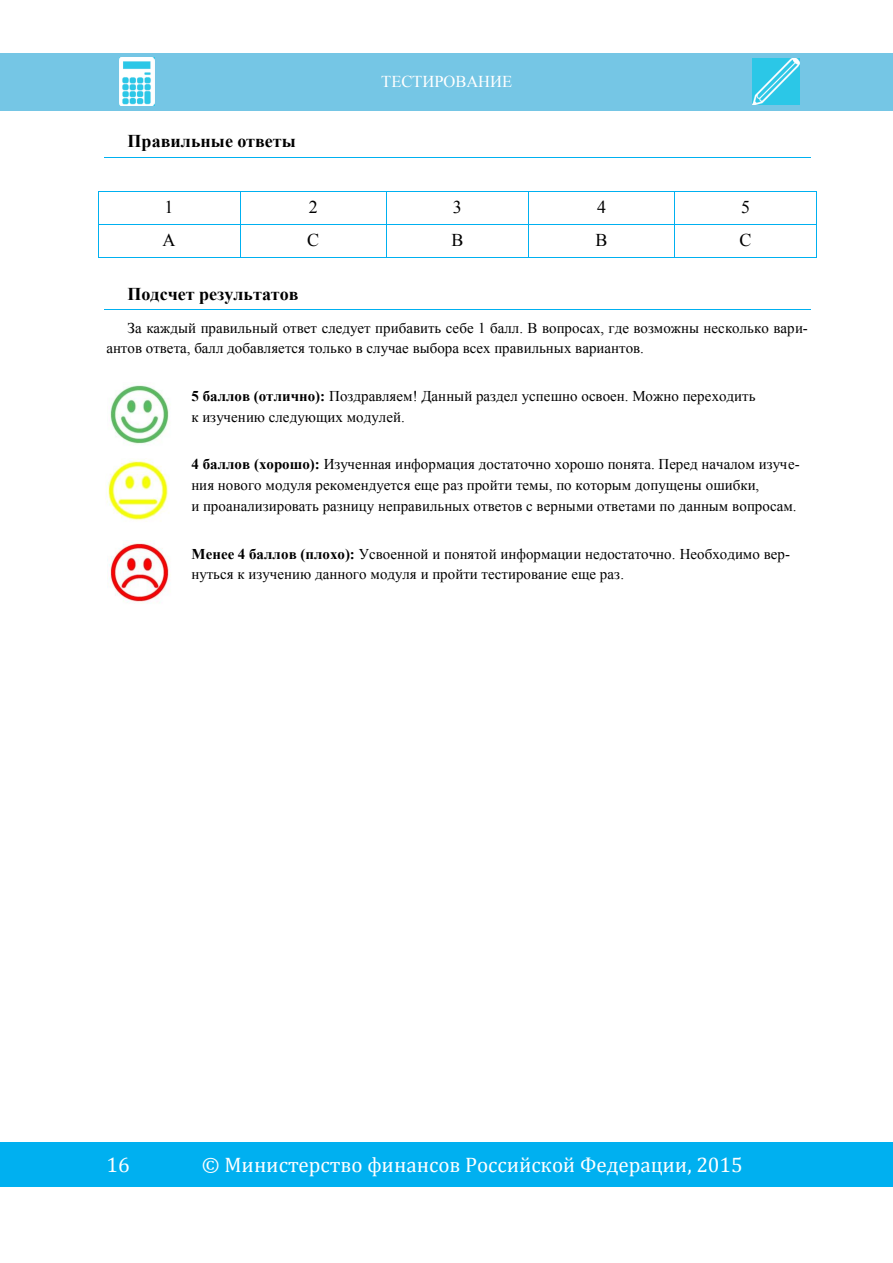
<style>
.page{position:relative;width:893px;height:1263px;background:#fff}
.page>*{position:absolute;margin:0;border:0;box-sizing:border-box;transform-origin:0 0}
.t1{font:21px "Cambria";color:#fff}
.t2{font:700 18px "Times New Roman";color:#000}
.t3{font:18px "Times New Roman";color:#000}
.t4{font:16.5px "Times New Roman";letter-spacing:-.005em;color:#fff}
.t5{font:15px/20.7px "Times New Roman";color:#000}
.s1{font-weight:700}
.s2{font-style:inherit}
</style>
<div class="page">
<div style="left:0;top:53px;width:160px;height:57px;background:#75c6e5"></div>
<div style="left:160px;top:53px;width:574px;height:57px;background:#75c6e5"></div>
<div style="left:734px;top:53px;width:159px;height:57px;background:#75c6e5"></div>
<div style="left:0;top:1142px;width:893px;height:45px;background:#00b0f0"></div>
<img style="left:119px;top:57px;width:35px;height:49px">
<img style="left:753px;top:58px;width:46px;height:47px">
<hr style="left:104px;top:157px;width:706px;height:1px;background:#00b0f0">
<hr style="left:99px;top:191px;width:141px;height:1px;background:#00b0f0">
<hr style="left:241px;top:191px;width:145px;height:1px;background:#00b0f0">
<hr style="left:387px;top:191px;width:141px;height:1px;background:#00b0f0">
<hr style="left:529px;top:191px;width:146px;height:1px;background:#00b0f0">
<hr style="left:675px;top:191px;width:141px;height:1px;background:#00b0f0">
<hr style="left:99px;top:224px;width:141px;height:1px;background:#00b0f0">
<hr style="left:241px;top:224px;width:145px;height:1px;background:#00b0f0">
<hr style="left:387px;top:224px;width:141px;height:1px;background:#00b0f0">
<hr style="left:529px;top:224px;width:146px;height:1px;background:#00b0f0">
<hr style="left:675px;top:224px;width:141px;height:1px;background:#00b0f0">
<svg style="left:98px;top:191px;width:1px;height:67px"></svg>
<hr style="left:99px;top:257px;width:141px;height:1px;background:#00b0f0">
<svg style="left:240px;top:191px;width:1px;height:67px"></svg>
<hr style="left:241px;top:257px;width:145px;height:1px;background:#00b0f0">
<svg style="left:386px;top:191px;width:1px;height:67px"></svg>
<hr style="left:387px;top:257px;width:141px;height:1px;background:#00b0f0">
<svg style="left:528px;top:191px;width:1px;height:67px"></svg>
<hr style="left:529px;top:257px;width:146px;height:1px;background:#00b0f0">
<hr style="left:675px;top:257px;width:141px;height:1px;background:#00b0f0">
<svg style="left:816px;top:191px;width:1px;height:67px"></svg>
<hr style="left:104px;top:309px;width:706px;height:1px;background:#00b0f0">
<img style="left:106px;top:459px;width:64px;height:63px">
<img style="left:107px;top:540px;width:62px;height:62px">
<img style="left:110px;top:385px;width:59px;height:59px">
<p class="t2" style="left:128px;top:129px;width:170px">Правильные ответы</p>
<p class="t4" style="left:381px;top:71px;width:133px">ТЕСТИРОВАНИЕ</p>
<p class="t3" style="left:165px;top:194px;width:10px">1</p>
<p class="t3" style="left:309px;top:194px;width:10px">2</p>
<p class="t3" style="left:453px;top:194px;width:10px">3</p>
<p class="t3" style="left:597px;top:194px;width:10px">4</p>
<p class="t3" style="left:741px;top:194px;width:10px">5</p>
<p class="t3" style="left:163px;top:228px;width:14px">A</p>
<p class="t3" style="left:307px;top:228px;width:14px">C</p>
<p class="t3" style="left:451px;top:228px;width:14px">B</p>
<p class="t3" style="left:596px;top:228px;width:14px">B</p>
<p class="t3" style="left:740px;top:228px;width:14px">C</p>
<p class="t2" style="left:128px;top:281px;width:172px">Подсчет результатов</p>
<p class="t5" style="left:106px;top:317px;width:703px;text-indent:21px">За каждый правильный ответ следует прибавить себе 1 балл. В вопросах, где возможны несколько вари&shy;антов ответа, балл добавляется только в случае выбора всех правильных вариантов.</p>
<p class="t5" style="left:191px;top:385px;width:566px"><span class="s1">5 баллов (отлично):</span> Поздравляем! Данный раздел успешно освоен. Можно переходить к изучению следующих модулей.</p>
<p class="t5" style="left:191px;top:454px;width:610px"><span class="s1">4 баллов (хорошо):</span> Изученная информация достаточно хорошо понята. Перед началом изуче&shy;ния нового модуля рекомендуется еще раз пройти темы, по которым допущены ошибки,<br>и проанализировать разницу неправильных ответов с верными ответами по данным вопросам.</p>
<p class="t5" style="left:191px;top:543px;width:600px;line-height:20px"><span class="s1">Менее 4 баллов (плохо):</span> Усвоенной и понятой информации недостаточно. Необходимо вер&shy;нуться к изучению данного модуля и пройти тестирование еще раз<span class="s2">.</span></p>
<h1 class="t1" style="left:106px;top:1152px;width:25px">16</h1>
<h1 class="t1" style="left:202px;top:1152px;width:542px">© Министерство финансов Российской Федерации, 2015</h1>
</div>
